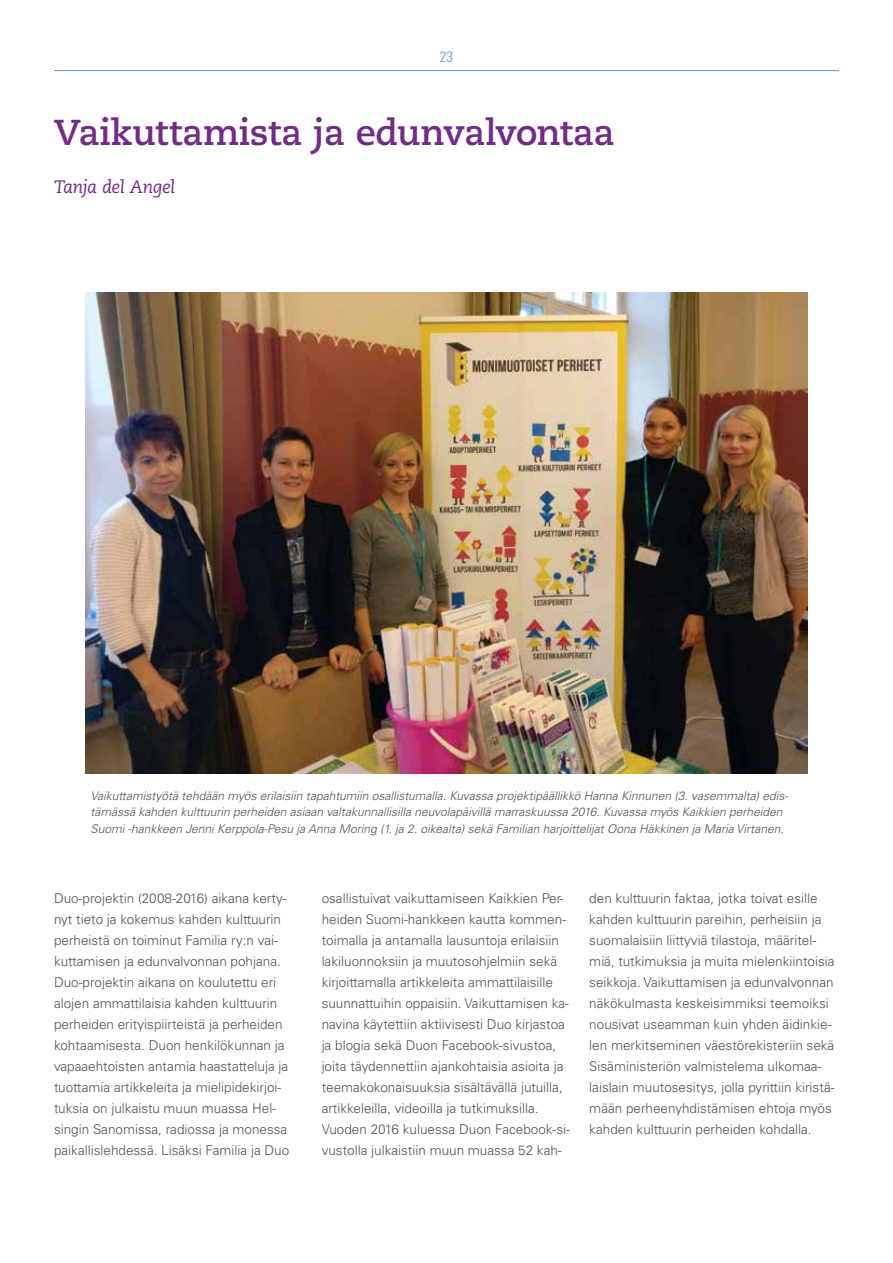
<style>
.page{position:relative;width:893px;height:1263px;background:#fff}
.page>*{position:absolute;margin:0;border:0;box-sizing:border-box;transform-origin:0 0}
.t1{font:700 36px "Caecilia LT Std";letter-spacing:-.01em;color:#712c83}
.t2{font:italic 18px "Caecilia LT Std";letter-spacing:-.025em;color:#712c83}
.t3{font:300 condensed 15px "Univers LT Std";color:#6192cc}
.t4{font:300 13.5px/21px "Univers LT Std";color:#515151}
.t5{font:italic 300 12px/16.5px "Univers LT Std";color:#515151}
</style>
<div class="page">
<hr style="left:54px;top:70px;width:785px;height:1px;background:#6192cc">
<img style="left:85px;top:292px;width:723px;height:481px">
<p class="t3" style="left:440px;top:47px;width:15px">23</p>
<h1 class="t1" style="left:54px;top:111px;width:562px">Vaikuttamista ja edunvalvontaa</h1>
<h2 class="t2" style="left:54px;top:177px;width:123px">Tanja del Angel</h2>
<p class="t5" style="left:90px;top:787px;width:700px">Vaikuttamistyötä tehdään myös erilaisiin tapahtumiin osallistumalla. Kuvassa projektipäällikkö Hanna Kinnunen (3. vasemmalta) edis&shy;tämässä kahden kulttuurin perheiden asiaan valtakunnallisilla neuvolapäivillä marraskuussa 2016. Kuvassa myös Kaikkien perheiden<br>Suomi -hankkeen Jenni Kerppola-Pesu ja Anna Moring (1. ja 2. oikealta) sekä Familian harjoittelijat Oona Häkkinen ja Maria Virtanen.</p>
<p class="t4" style="left:54px;top:887px;width:237px">Duo-projektin (2008-2016) aikana kerty&shy;nyt tieto ja kokemus kahden kulttuurin perheistä on toiminut Familia ry:n vai&shy;kuttamisen ja edunvalvonnan pohjana.<br>Duo-projektin aikana on koulutettu eri alojen ammattilaisia kahden kulttuurin perheiden erityispiirteistä ja perheiden kohtaamisesta. Duon henkilökunnan ja vapaaehtoisten antamia haastatteluja ja tuottamia artikkeleita ja mielipidekirjoi&shy;tuksia on julkaistu muun muassa Hel&shy;singin Sanomissa, radiossa ja monessa paikallislehdessä. Lisäksi Familia ja Duo</p>
<p class="t4" style="left:322px;top:887px;width:250px">osallistuivat vaikuttamiseen Kaikkien Per&shy;heiden Suomi-hankkeen kautta kommen&shy;toimalla ja antamalla lausuntoja erilaisiin lakiluonnoksiin ja muutosohjelmiin sekä kirjoittamalla artikkeleita ammattilaisille suunnattuihin oppaisiin. Vaikuttamisen ka&shy;navina käytettiin aktiivisesti Duo kirjastoa ja blogia sekä Duon Facebook-sivustoa, joita täydennettiin ajankohtaisia asioita ja teemakokonaisuuksia sisältävällä jutuilla, artikkeleilla, videoilla ja tutkimuksilla.<br>Vuoden 2016 kuluessa Duon Facebook-si&shy;vustolla julkaistiin muun muassa 52 kah-</p>
<p class="t4" style="left:589px;top:888px;width:247px">den kulttuurin faktaa, jotka toivat esille kahden kulttuurin pareihin, perheisiin ja suomalaisiin liittyviä tilastoja, määritel&shy;miä, tutkimuksia ja muita mielenkiintoisia seikkoja. Vaikuttamisen ja edunvalvonnan näkökulmasta keskeisimmiksi teemoiksi nousivat useamman kuin yhden äidinkie&shy;len merkitseminen väestörekisteriin sekä Sisäministeriön valmistelema ulkomaa&shy;laislain muutosesitys, jolla pyrittiin kiristä&shy;mään perheenyhdistämisen ehtoja myös kahden kulttuurin perheiden kohdalla.</p>
</div>
